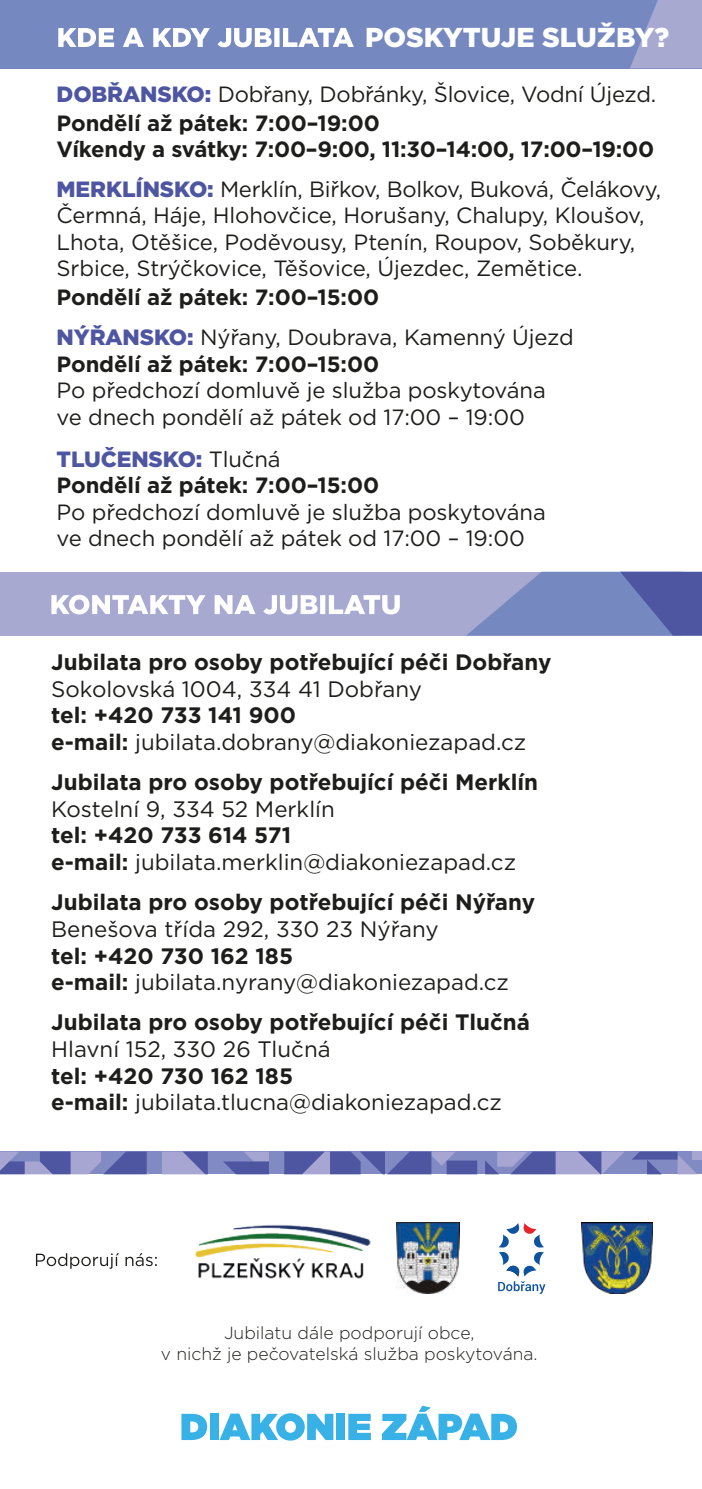
<style>
.page{position:relative;width:702px;height:1489px;background:#fff}
.page>*{position:absolute;margin:0;border:0;box-sizing:border-box;transform-origin:0 0}
.t1{font:900 27.25px "Gotham";color:#fff}
.t2{font:22.25px/26.8px "Gotham";color:#1d1d1b}
.t3{font:700 22.25px "Gotham";color:#1d1d1b}
.t4{font:22px/26.5px "Gotham";letter-spacing:-.005em;color:#1d1d1b}
.t5{font:700 22px/39.8px "Gotham";letter-spacing:-.01em;color:#1d1d1b}
.t6{font:300 17.5px/21px "Gotham";color:#1d1d1b;text-align:center}
.s1{font-weight:900;color:#4e56a2}
.s2{font-weight:700}
.s3{font-weight:400}
</style>
<div class="page">
<div style="left:0;top:0;width:702px;height:68px;background:#7688c0"></div>
<svg style="left:58px;top:28px;width:296px;height:19px"></svg>
<svg style="left:630px;top:0;width:72px;height:68px"></svg>
<div style="left:0;top:571px;width:702px;height:64px;background:#a7a9d1"></div>
<svg style="left:51px;top:594px;width:349px;height:20px"></svg>
<svg style="left:466px;top:571px;width:236px;height:64px"></svg>
<svg style="left:36px;top:1253px;width:121px;height:15px"></svg>
<img style="left:581px;top:1222px;width:71px;height:71px">
<div style="left:0;top:1151px;width:702px;height:23px;background:#828ac4"></div>
<div style="left:692px;top:1151px;width:10px;height:8px;background:#a7a6d3"></div>
<svg style="left:162px;top:1151px;width:46px;height:23px"></svg>
<svg style="left:223px;top:1151px;width:46px;height:23px"></svg>
<svg style="left:0;top:1151px;width:149px;height:23px"></svg>
<svg style="left:284px;top:1151px;width:193px;height:23px"></svg>
<svg style="left:632px;top:1151px;width:65px;height:23px"></svg>
<svg style="left:485px;top:1151px;width:139px;height:23px"></svg>
<svg style="left:181px;top:1413px;width:26px;height:26px"></svg>
<div style="left:209px;top:1413px;width:9px;height:26px;background:#37b1e6"></div>
<svg style="left:219px;top:1413px;width:114px;height:27px"></svg>
<div style="left:336px;top:1413px;width:9px;height:26px;background:#37b1e6"></div>
<svg style="left:348px;top:1413px;width:23px;height:26px"></svg>
<svg style="left:382px;top:1405px;width:135px;height:34px"></svg>
<img style="left:397px;top:1222px;width:62px;height:71px">
<svg style="left:498px;top:1223px;width:47px;height:70px"></svg>
<img style="left:195px;top:1224px;width:176px;height:55px">
<p class="t1" style="left:365px;top:22px;width:305px">POSKYTUJE SLUŽBY?</p>
<p class="t4" style="left:57px;top:80px;width:601px;line-height:29px"><span class="s1">DOBŘANSKO:</span> Dobřany, Dobřánky, Šlovice, Vodní Újezd.<br><span class="s2">Pondělí až pátek: 7:00–19:00</span></p>
<p class="t5" style="left:57px;top:131px;width:606px">Víkendy a svátky: 7:00–9:00, 11:30–14:00, 17:00–19:00<br><span class="s1">MERKLÍNSKO:</span> <span class="s3">Merklín, Biřkov, Bolkov, Buková, Čelákovy,</span></p>
<p class="t4" style="left:57px;top:202px;width:589px">Čermná, Háje, Hlohovčice, Horušany, Chalupy, Kloušov,<br>Lhota, Otěšice, Poděvousy, Ptenín, Roupov, Soběkury,<br>Srbice, Strýčkovice, Těšovice, Újezdec, Zemětice.</p>
<p class="t4" style="left:57px;top:278px;width:518px;line-height:39.8px"><span class="s2">Pondělí až pátek: 7:00–15:00<br></span><span class="s1">NÝŘANSKO:</span> Nýřany, Doubrava, Kamenný Újezd</p>
<p class="t5" style="left:57px;top:345px;width:324px">Pondělí až pátek: 7:00–15:00</p>
<p class="t4" style="left:57px;top:377px;width:490px">Po předchozí domluvě je služba poskytována ve dnech pondělí až pátek od 17:00 – 19:00</p>
<p class="t5" style="left:57px;top:447px;width:324px;line-height:26.5px"><span class="s1">TLUČENSKO:</span> <span class="s3">Tlučná<br></span>Pondělí až pátek: 7:00–15:00</p>
<p class="t4" style="left:57px;top:499px;width:490px">Po předchozí domluvě je služba poskytována ve dnech pondělí až pátek od 17:00 – 19:00</p>
<p class="t3" style="left:51px;top:652px;width:502px">Jubilata pro osoby potřebující péči Dobřany</p>
<p class="t2" style="left:51px;top:675px;width:372px">Sokolovská 1004, 334 41 Dobřany</p>
<p class="t2" style="left:51px;top:702px;width:476px"><span class="s2">tel: +420 733 141 900<br>e-mail:</span> jubilata.dobrany@diakoniezapad.cz</p>
<p class="t3" style="left:51px;top:772px;width:488px">Jubilata pro osoby potřebující péči Merklín</p>
<p class="t2" style="left:51px;top:795px;width:285px">Kostelní 9, 334 52 Merklín</p>
<p class="t2" style="left:51px;top:822px;width:466px"><span class="s2">tel: +420 733 614 571<br>e-mail:</span> jubilata.merklin@diakoniezapad.cz</p>
<p class="t3" style="left:51px;top:892px;width:485px">Jubilata pro osoby potřebující péči Nýřany</p>
<p class="t2" style="left:51px;top:915px;width:389px">Benešova třída 292, 330 23 Nýřany</p>
<p class="t2" style="left:51px;top:942px;width:459px"><span class="s2">tel: +420 730 162 185<br>e-mail:</span> jubilata.nyrany@diakoniezapad.cz</p>
<p class="t3" style="left:51px;top:1012px;width:480px">Jubilata pro osoby potřebující péči Tlučná</p>
<p class="t2" style="left:51px;top:1035px;width:281px">Hlavní 152, 330 26 Tlučná</p>
<p class="t2" style="left:51px;top:1062px;width:452px"><span class="s2">tel: +420 730 162 185<br>e-mail:</span> jubilata.tlucna@diakoniezapad.cz</p>
<p class="t6" style="left:161px;top:1322px;width:378px">Jubilatu dále podporují obce,<br>v nichž je pečovatelská služba poskytována.</p>
</div>
